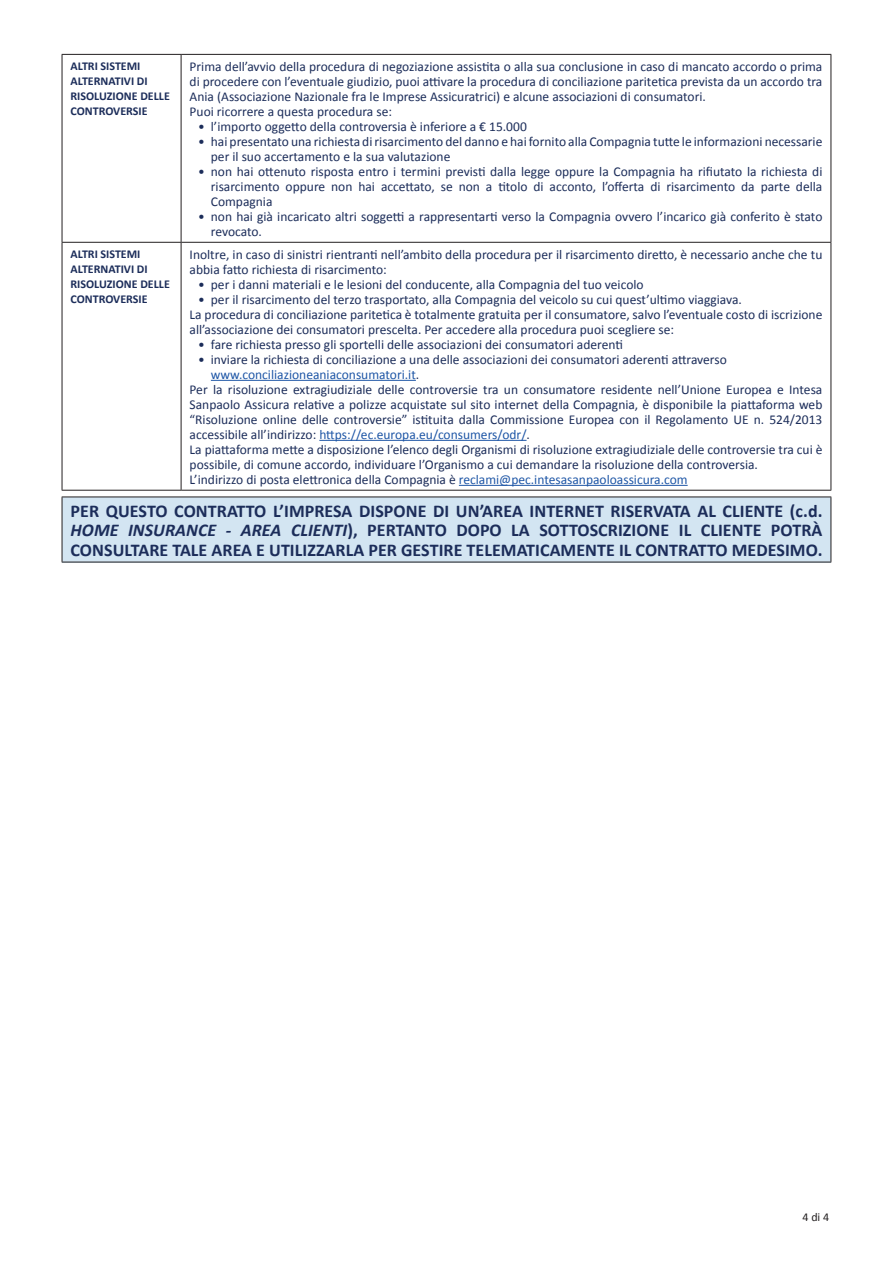
<style>
.page{position:relative;width:893px;height:1263px;background:#fff}
.page>*{position:absolute;margin:0;border:0;box-sizing:border-box;transform-origin:0 0}
.t1{font:700 18px/19.4px "Calibri";letter-spacing:.005em;color:#1c2d5a;text-align:justify}
.t2{font:13.5px/15px "Calibri";color:#1c2d5a}
.t3{font:13.5px "Calibri";color:#1e56a6}
.t4{font:700 12px/15px "Calibri";color:#1c2d5a}
.t5{font:12px "Calibri";color:#231f20}
.s1{color:#1c2d5a}
.s2{color:#1e56a6}
.s3{font-style:italic}
</style>
<div class="page">
<hr style="left:62px;top:54px;width:119px;height:1px;background:#231f20">
<hr style="left:181px;top:54px;width:650px;height:1px;background:#231f20">
<hr style="left:62px;top:242px;width:119px;height:1px;background:#231f20">
<hr style="left:181px;top:242px;width:650px;height:1px;background:#231f20">
<hr style="left:62px;top:490px;width:119px;height:1px;background:#231f20">
<hr style="left:181px;top:490px;width:650px;height:1px;background:#231f20">
<hr style="left:62px;top:55px;width:1px;height:187px;background:#231f20">
<hr style="left:62px;top:243px;width:1px;height:247px;background:#231f20">
<hr style="left:181px;top:55px;width:1px;height:187px;background:#231f20">
<hr style="left:831px;top:55px;width:1px;height:187px;background:#231f20">
<hr style="left:181px;top:243px;width:1px;height:247px;background:#231f20">
<hr style="left:831px;top:243px;width:1px;height:247px;background:#231f20">
<hr style="left:211px;top:380px;width:205px;height:1px;background:#1e56a6">
<hr style="left:319px;top:440px;width:208px;height:1px;background:#1e56a6">
<hr style="left:459px;top:485px;width:229px;height:1px;background:#1e56a6">
<div style="left:62px;top:497px;width:769px;height:65px;background:#d3e5f2"></div>
<hr style="left:62px;top:562px;width:769px;height:1px;background:#231f20">
<hr style="left:62px;top:497px;width:769px;height:1px;background:#231f20">
<hr style="left:62px;top:497px;width:1px;height:65px;background:#231f20">
<hr style="left:831px;top:497px;width:1px;height:65px;background:#231f20">
<p class="t4" style="left:71px;top:58px;width:101px">ALTRI SISTEMI<br>ALTERNATIVI DI<br>RISOLUZIONE DELLE<br>CONTROVERSIE</p>
<p class="t2" style="left:190px;top:59px;width:634px">Prima dell’avvio della procedura di negoziazione assistita o alla sua conclusione in caso di mancato accordo o prima di procedere con l’eventuale giudizio, puoi attivare la procedura di conciliazione paritetica prevista da un accordo tra Ania (Associazione Nazionale fra le Imprese Assicuratrici) e alcune associazioni di consumatori.<br>Puoi ricorrere a questa procedura se:</p>
<p class="t2" style="left:198px;top:119px;width:330px">• l’importo oggetto della controversia è inferiore a € 15.000</p>
<p class="t2" style="left:211px;top:134px;width:613px;text-indent:-13px">• hai presentato una richiesta di risarcimento del danno e hai fornito alla Compagnia tutte le informazioni necessarie per il suo accertamento e la sua valutazione</p>
<p class="t2" style="left:211px;top:164px;width:613px;text-align:justify;text-indent:-13px">• non hai ottenuto risposta entro i termini previsti dalla legge oppure la Compagnia ha rifiutato la richiesta di risarcimento oppure non hai accettato, se non a titolo di acconto, l’offerta di risarcimento da parte della Compagnia</p>
<p class="t2" style="left:211px;top:209px;width:613px;text-indent:-13px">• non hai già incaricato altri soggetti a rappresentarti verso la Compagnia ovvero l’incarico già conferito è stato revocato.</p>
<p class="t4" style="left:71px;top:246px;width:101px">ALTRI SISTEMI<br>ALTERNATIVI DI<br>RISOLUZIONE DELLE<br>CONTROVERSIE</p>
<p class="t2" style="left:190px;top:247px;width:634px">Inoltre, in caso di sinistri rientranti nell’ambito della procedura per il risarcimento diretto, è necessario anche che tu abbia fatto richiesta di risarcimento:</p>
<p class="t2" style="left:198px;top:277px;width:447px">• per i danni materiali e le lesioni del conducente, alla Compagnia del tuo veicolo</p>
<p class="t2" style="left:190px;top:292px;width:634px;text-indent:9px">• per il risarcimento del terzo trasportato, alla Compagnia del veicolo su cui quest’ultimo viaggiava.<br>La procedura di conciliazione paritetica è totalmente gratuita per il consumatore, salvo l’eventuale costo di iscrizione all’associazione dei consumatori prescelta. Per accedere alla procedura puoi scegliere se:</p>
<p class="t2" style="left:198px;top:337px;width:426px">• fare richiesta presso gli sportelli delle associazioni dei consumatori aderenti</p>
<p class="t2" style="left:198px;top:352px;width:530px">• inviare la richiesta di conciliazione a una delle associazioni dei consumatori aderenti attraverso</p>
<p class="t3" style="left:211px;top:366px;width:210px">www.conciliazioneaniaconsumatori.it<span class="s1">.</span></p>
<p class="t2" style="left:190px;top:382px;width:634px">Per la risoluzione extragiudiziale delle controversie tra un consumatore residente nell’Unione Europea e Intesa</p>
<p class="t2" style="left:190px;top:397px;width:634px">Sanpaolo Assicura relative a polizze acquistate sul sito internet della Compagnia, è disponibile la piattaforma web</p>
<p class="t2" style="left:190px;top:412px;width:634px">“Risoluzione online delle controversie” istituita dalla Commissione Europea con il Regolamento UE n. 524/2013</p>
<p class="t3" style="left:190px;top:426px;width:342px"><span class="s1">accessibile all’indirizzo:</span> https://ec.europa.eu/consumers/odr/<span class="s1">.</span></p>
<p class="t2" style="left:190px;top:442px;width:634px">La piattaforma mette a disposizione l’elenco degli Organismi di risoluzione extragiudiziale delle controversie tra cui è</p>
<p class="t2" style="left:190px;top:457px;width:570px">possibile, di comune accordo, individuare l’Organismo a cui demandare la risoluzione della controversia.</p>
<p class="t2" style="left:190px;top:472px;width:500px">L’indirizzo di posta elettronica della Compagnia è <span class="s2">reclami@pec.intesasanpaoloassicura.com</span></p>
<p class="t1" style="left:71px;top:501px;width:753px">PER QUESTO CONTRATTO L’IMPRESA DISPONE DI UN’AREA INTERNET RISERVATA AL CLIENTE (c.d.<br><span class="s3">HOME INSURANCE - AREA CLIENTI</span>), PERTANTO DOPO LA SOTTOSCRIZIONE IL CLIENTE POTRÀ CONSULTARE TALE AREA E UTILIZZARLA PER GESTIRE TELEMATICAMENTE IL CONTRATTO MEDESIMO.</p>
<p class="t5" style="left:802px;top:1209px;width:28px">4 di 4</p>
</div>
